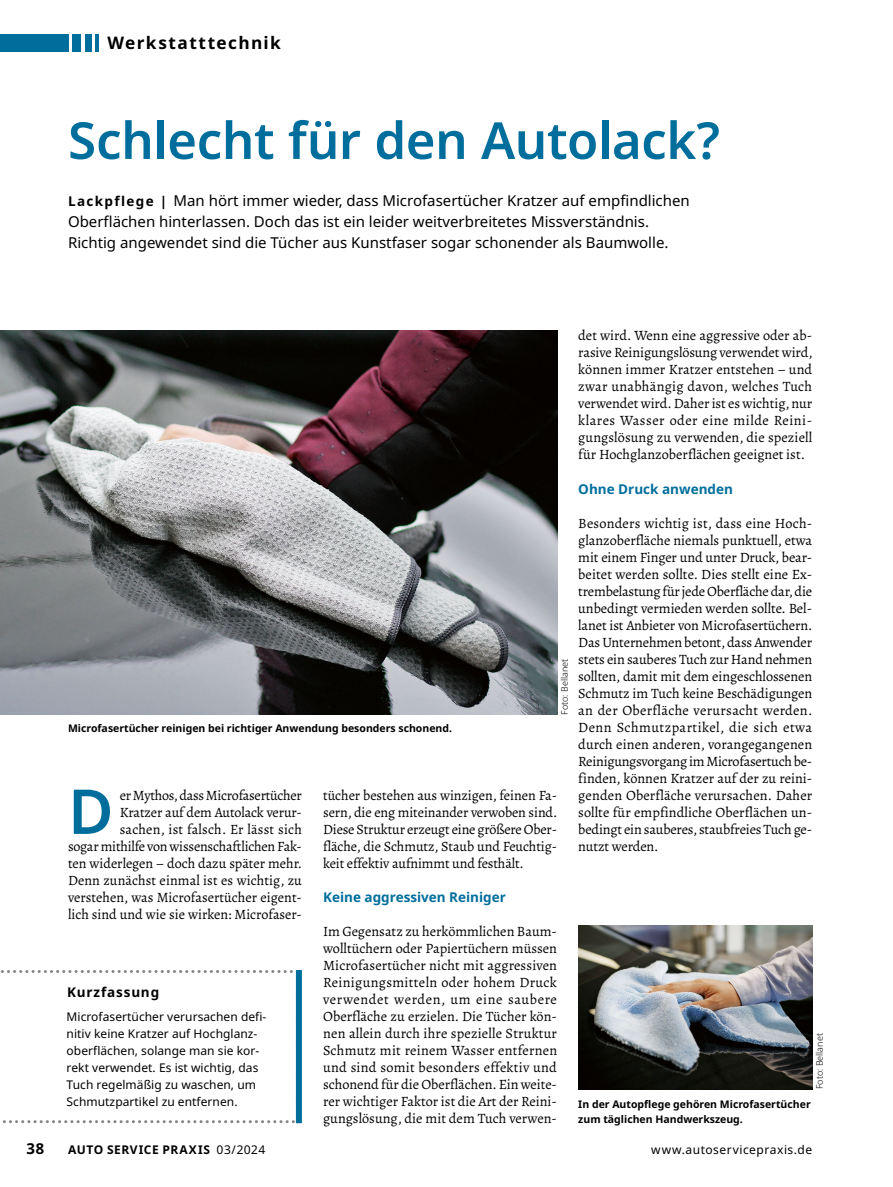
<style>
.page{position:relative;width:893px;height:1187px;background:#fff}
.page>*{position:absolute;margin:0;border:0;box-sizing:border-box;transform-origin:0 0}
.Para_GT_Initial_3Z{font:600 61.95px "Noto Sans";color:#006e9c}
.Title_34pt{font:600 51px "Noto Sans";letter-spacing:-.01em;color:#006e9c}
.Category_Rubrik{font:700 17.25px "Noto Sans";letter-spacing:.08em;color:#000}
.Trailer_Vorspann{font:15px/21px "Noto Sans";color:#000}
.t1{font:700 15px "Noto Sans";color:#000}
.Para_GT{font:14.25px/17px "Alegreya";color:#000;text-align:justify}
.Para_GT_Initial_3Z-2{font:14.25px/17px "Alegreya";letter-spacing:-.005em;color:#000;text-align:justify}
.SectionHeading_1_Zwiti{font:700 13.5px "Noto Sans";color:#006e9c}
.Box_Heading_Überschrift_Kurzfassung{font:700 13.5px "Noto Sans";letter-spacing:.06em;color:#000}
.Para_Box_Standard{font:12px/17px "Noto Sans";letter-spacing:.005em;color:#000}
.t2{font:700 12px "Noto Sans";letter-spacing:.05em;color:#000}
.Para_Box_Standard-2{font:12px "Noto Sans";letter-spacing:.04em;color:#000}
.Image_Caption_Biti_Schwarz{font:700 10.5px/15px "Noto Sans";color:#000}
.Image_Source_Bildquelle_links{font:300 9px "Noto Sans";color:#000}
.s1{font-weight:700;font-size:13.5px}
.s2{font-weight:400}
</style>
<div class="page">
<hr style="left:96px;top:34px;width:3px;height:17px;background:#006e9c">
<div style="left:72px;top:34px;width:9px;height:17px;background:#006e9c"></div>
<div style="left:85px;top:34px;width:6px;height:17px;background:#006e9c"></div>
<div style="left:0;top:34px;width:68px;height:17px;background:#006e9c"></div>
<svg style="left:0;top:970px;width:296px;height:153px"></svg>
<div style="left:296px;top:969px;width:6px;height:154px;background:#006e9c"></div>
<img style="left:0;top:330px;width:557px;height:384px">
<img style="left:578px;top:925px;width:234px;height:164px">
<p class="Category_Rubrik" style="left:107px;top:33px;width:175px">Werkstatttechnik</p>
<p class="Title_34pt" style="left:68px;top:111px;width:653px">Schlecht für den Autolack?</p>
<p class="Trailer_Vorspann" style="left:68px;top:190px;width:623px"><span class="s1">Lackpflege |</span> Man hört immer wieder, dass Microfasertücher Kratzer auf empfindlichen<br>Oberflächen hinterlassen. Doch das ist ein leider weitverbreitetes Missverständnis.<br>Richtig angewendet sind die Tücher aus Kunstfaser sogar schonender als Baumwolle.</p>
<p class="Image_Caption_Biti_Schwarz" style="left:68px;top:720px;width:386px">Microfasertücher reinigen bei richtiger Anwendung besonders schonend.</p>
<p class="Image_Source_Bildquelle_links" style="left:559px;top:714px;width:57px;rotate:-90deg">Foto: Bellanet</p>
<p class="Para_GT_Initial_3Z-2" style="left:68px;top:786px;width:236px;text-align:right">er Mythos, dass Microfasertücher<br>Kratzer auf dem Autolack verur-<br>sachen, ist falsch. Er lässt sich<br>sogar mithilfe von wissenschaftlichen Fak&shy;ten widerlegen – doch dazu später mehr.<br>Denn zunächst einmal ist es wichtig, zu verstehen, was Microfasertücher eigent&shy;lich sind und wie sie wirken: Microfaser-</p>
<p class="Para_GT_Initial_3Z" style="left:68px;top:776px;width:47px">D</p>
<p class="Box_Heading_Überschrift_Kurzfassung" style="left:67px;top:984px;width:94px">Kurzfassung</p>
<p class="Para_Box_Standard" style="left:67px;top:1008px;width:201px">Microfasertücher verursachen defi&shy;nitiv keine Kratzer auf Hochglanz&shy;oberflächen, solange man sie kor&shy;rekt verwendet. Es ist wichtig, das Tuch regelmäßig zu waschen, um Schmutzpartikel zu entfernen.</p>
<p class="Para_GT_Initial_3Z-2" style="left:323px;top:786px;width:236px">tücher bestehen aus winzigen, feinen Fa&shy;sern, die eng miteinander verwoben sind.<br>Diese Struktur erzeugt eine größere Ober&shy;fläche, die Schmutz, Staub und Feuchtig&shy;keit effektiv aufnimmt und festhält.</p>
<p class="SectionHeading_1_Zwiti" style="left:323px;top:889px;width:184px">Keine aggressiven Reiniger</p>
<p class="Para_GT" style="left:323px;top:922px;width:235px">Im Gegensatz zu herkömmlichen Baum&shy;wolltüchern oder Papiertüchern müssen Microfasertücher nicht mit aggressiven Reinigungsmitteln oder hohem Druck verwendet werden, um eine saubere Oberfläche zu erzielen. Die Tücher kön&shy;nen allein durch ihre spezielle Struktur Schmutz mit reinem Wasser entfernen und sind somit besonders effektiv und schonend für die Oberflächen. Ein weite&shy;rer wichtiger Faktor ist die Art der Reini&shy;gungslösung, die mit dem Tuch verwen-</p>
<p class="Para_GT" style="left:578px;top:327px;width:236px">det wird. Wenn eine aggressive oder ab&shy;rasive Reinigungslösung verwendet wird, können immer Kratzer entstehen – und zwar unabhängig davon, welches Tuch verwendet wird. Daher ist es wichtig, nur klares Wasser oder eine milde Reini&shy;gungslösung zu verwenden, die speziell für Hochglanzoberflächen geeignet ist.</p>
<p class="SectionHeading_1_Zwiti" style="left:578px;top:481px;width:156px">Ohne Druck anwenden</p>
<p class="Para_GT" style="left:578px;top:514px;width:236px">Besonders wichtig ist, dass eine Hoch&shy;glanzoberfläche niemals punktuell, etwa mit einem Finger und unter Druck, bear&shy;beitet werden sollte. Dies stellt eine Ex&shy;trembelastung für jede Oberfläche dar, die unbedingt vermieden werden sollte. Bel&shy;lanet ist Anbieter von Microfasertüchern.<br>Das Unternehmen betont, dass Anwender stets ein sauberes Tuch zur Hand nehmen sollten, damit mit dem eingeschlossenen Schmutz im Tuch keine Beschädigungen an der Oberfläche verursacht werden.<br>Denn Schmutzpartikel, die sich etwa durch einen anderen, vorangegangenen Reinigungsvorgang im Microfasertuch be&shy;finden, können Kratzer auf der zu reini&shy;genden Oberfläche verursachen. Daher sollte für empfindliche Oberflächen un&shy;bedingt ein sauberes, staubfreies Tuch ge&shy;nutzt werden.</p>
<p class="Image_Source_Bildquelle_links" style="left:814px;top:1089px;width:57px;rotate:-90deg">Foto: Bellanet</p>
<p class="Image_Caption_Biti_Schwarz" style="left:578px;top:1096px;width:234px">In der Autopflege gehören Microfasertücher zum täglichen Handwerkszeug.</p>
<p class="t1" style="left:27px;top:1139px;width:19px">38</p>
<p class="t2" style="left:68px;top:1142px;width:199px">AUTO SERVICE PRAXIS <span class="s2">03/2024</span></p>
<p class="Para_Box_Standard-2" style="left:651px;top:1142px;width:162px">www.autoservicepraxis.de</p>
</div>
